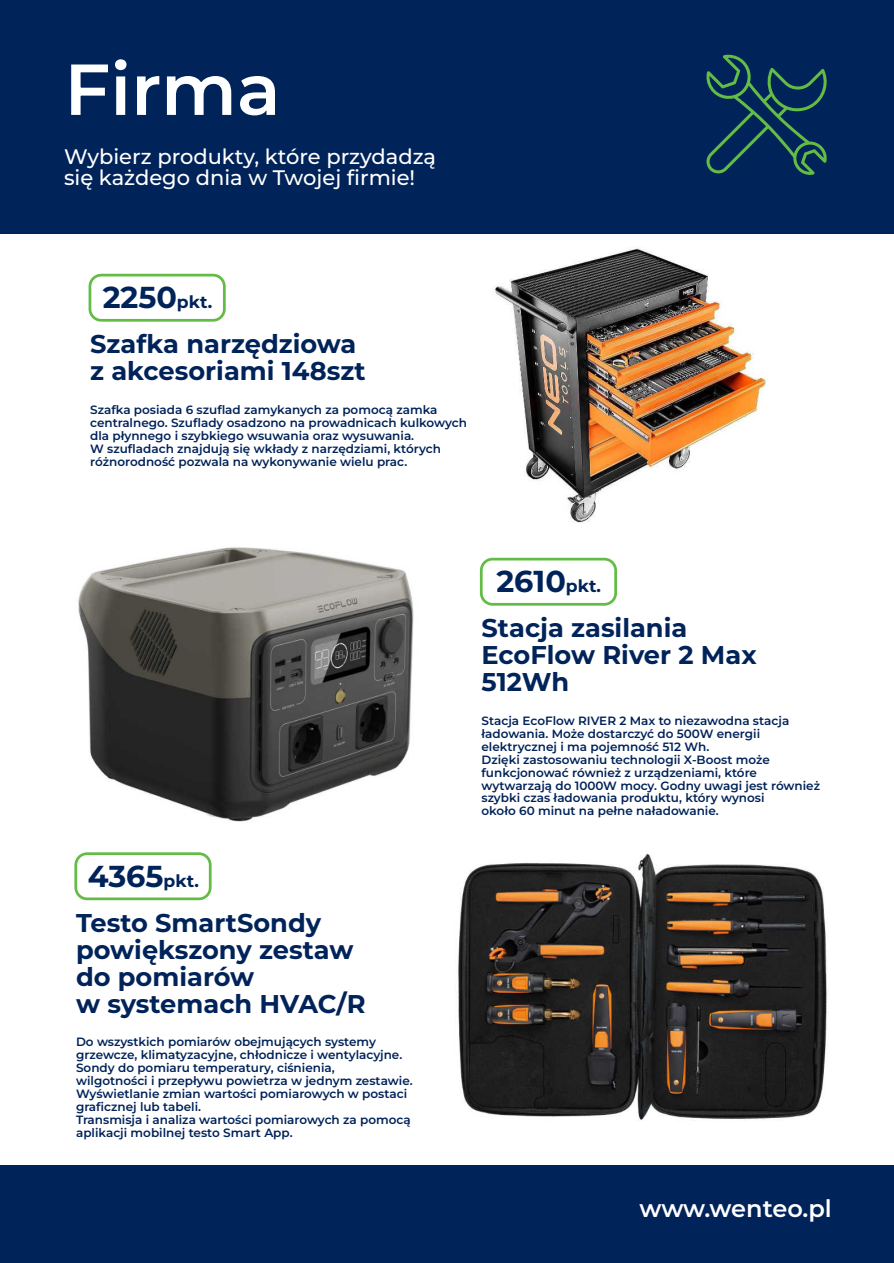
<style>
.page{position:relative;width:894px;height:1263px;background:#fff}
.page>*{position:absolute;margin:0;border:0;box-sizing:border-box;transform-origin:0 0}
.t1{font:600 72px "Montserrat";color:#fff}
.t2{font:700 30.3px "Montserrat";color:#002359}
.t3{font:700 25.65px/27px "Montserrat";color:#002359}
.t4{font:600 24px "Montserrat";letter-spacing:-.005em;color:#fff}
.t5{font:500 21px/21px "Montserrat";color:#fff}
.t6{font:600 12px/13px "Montserrat";color:#002359}
.s1{font-size:17.1px}
</style>
<div class="page">
<div style="left:0;top:0;width:893px;height:233px;background:#002359"></div>
<img style="left:494px;top:248px;width:273px;height:275px">
<svg style="left:706px;top:55px;width:121px;height:120px"></svg>
<div style="left:0;top:1165px;width:893px;height:98px;background:#002359"></div>
<div style="left:89px;top:274px;width:137px;height:48px;border:3px solid #63bc46;border-radius:11px"></div>
<div style="left:480px;top:558px;width:137px;height:48px;border:3px solid #63bc46;border-radius:11px"></div>
<img style="left:78px;top:547px;width:336px;height:310px">
<div style="left:74px;top:852px;width:137px;height:48px;border:3px solid #63bc46;border-radius:11px"></div>
<img style="left:458px;top:853px;width:369px;height:267px">
<h1 class="t1" style="left:64px;top:45px;width:218px">Firma</h1>
<h3 class="t5" style="left:64px;top:146px;width:373px">Wybierz produkty, które przydadzą się każdego dnia w Twojej firmie!</h3>
<h2 class="t2" style="left:103px;top:279px;width:111px">2250<span class="s1">pkt.</span></h2>
<h3 class="t3" style="left:90px;top:330px;width:277px">Szafka narzędziowa z akcesoriami 148szt</h3>
<p class="t6" style="left:90px;top:403px;width:378px">Szafka posiada 6 szuflad zamykanych za pomocą zamka centralnego. Szuflady osadzono na prowadnicach kulkowych dla płynnego i szybkiego wsuwania oraz wysuwania.<br>W szufladach znajdują się wkłady z narzędziami, których różnorodność pozwala na wykonywanie wielu prac.</p>
<h2 class="t2" style="left:88px;top:857px;width:113px">4365<span class="s1">pkt.</span></h2>
<h3 class="t3" style="left:76px;top:909px;width:291px">Testo SmartSondy powiększony zestaw do pomiarów<br>w systemach HVAC/R</h3>
<p class="t6" style="left:76px;top:1035px;width:338px">Do wszystkich pomiarów obejmujących systemy grzewcze, klimatyzacyjne, chłodnicze i wentylacyjne.<br>Sondy do pomiaru temperatury, ciśnienia,<br>wilgotności i przepływu powietrza w jednym zestawie.<br>Wyświetlanie zmian wartości pomiarowych w postaci graficznej lub tabeli.<br>Transmisja i analiza wartości pomiarowych za pomocą aplikacji mobilnej testo Smart App.</p>
<h2 class="t2" style="left:496px;top:563px;width:106px">2610<span class="s1">pkt.</span></h2>
<h3 class="t3" style="left:481px;top:614px;width:276px">Stacja zasilania<br>EcoFlow River 2 Max<br>512Wh</h3>
<p class="t6" style="left:481px;top:714px;width:340px">Stacja EcoFlow RIVER 2 Max to niezawodna stacja ładowania. Może dostarczyć do 500W energii elektrycznej i ma pojemność 512 Wh.<br>Dzięki zastosowaniu technologii X-Boost może funkcjonować również z urządzeniami, które wytwarzają do 1000W mocy. Godny uwagi jest również szybki czas ładowania produktu, który wynosi<br>około 60 minut na pełne naładowanie.</p>
<h3 class="t4" style="left:639px;top:1194px;width:194px">www.wenteo.pl</h3>
</div>
